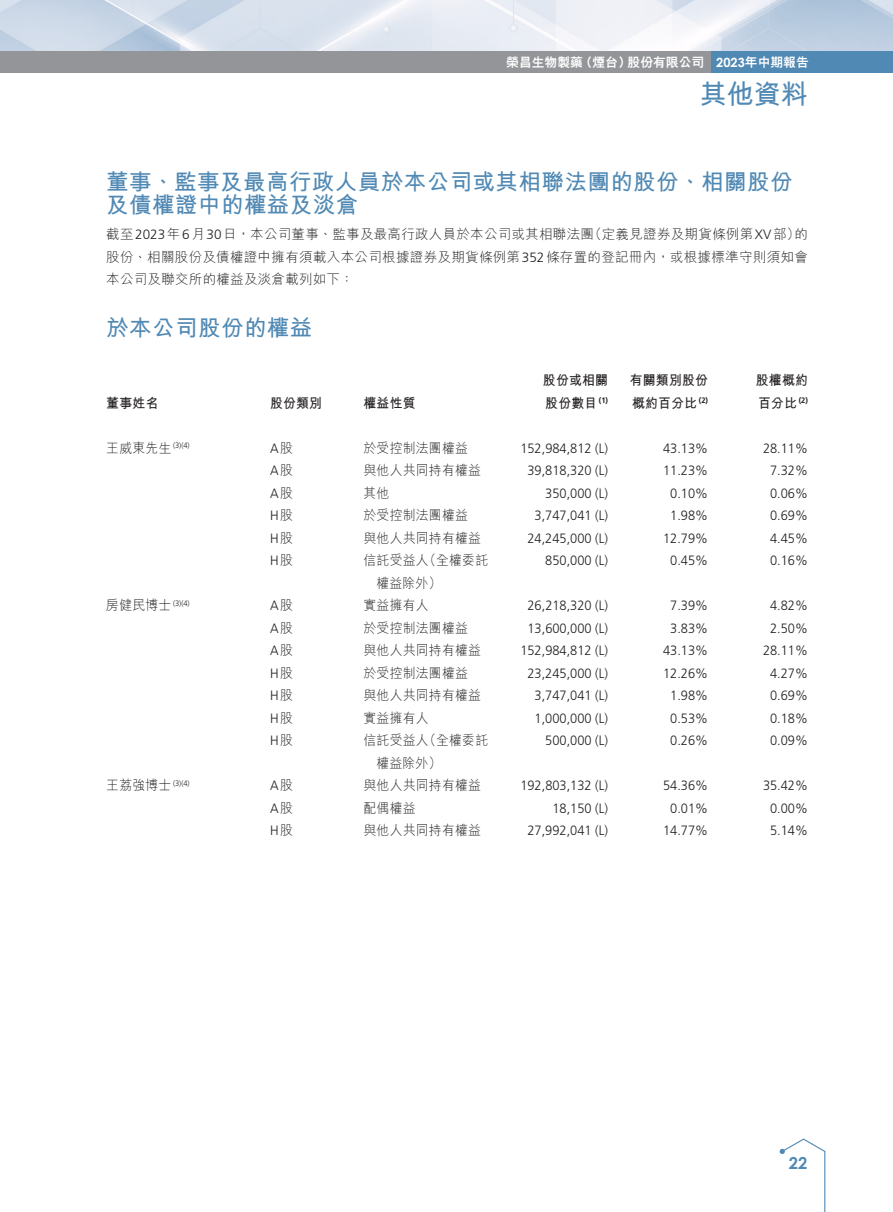
<style>
.page{position:relative;width:893px;height:1212px;background:#fff}
.page>*{position:absolute;margin:0;border:0;box-sizing:border-box;transform-origin:0 0}
.t1{font:700 27px "M Hei HK";color:#5089b4}
.t2{font:700 22.5px/22.5px "M Hei HK";letter-spacing:.02em;color:#5089b4}
.t3{font:700 16.5px "Century Gothic";color:#5089b4}
.t4{font:300 13.5px "Frutiger LT Std";color:#231f20;scale:.95 1}
.t5{font:300 13.5px "M Hei HK";letter-spacing:.02em;color:#231f20;scale:.95 1}
.t6{font:300 13.5px/22.5px "M Hei HK";letter-spacing:.02em;color:#231f20}
.t7{font:700 13.5px "M Hei HK";letter-spacing:.02em;color:#231f20;scale:.95 1}
.t8{font:800 12.75px "M Hei HK";color:#fff}
.t9{font:300 7.8px "Frutiger LT Std";color:#231f20;scale:.95 1}
.t10{font:700 7.8px "Frutiger LT Std";color:#231f20;scale:.95 1}
.s1{font-family:"Century Gothic";font-weight:700}
.s2{font-family:"Frutiger LT Std"}
.s3{font-family:"M Hei HK"}
</style>
<div class="page">
<svg style="left:780px;top:1138px;width:46px;height:74px"></svg>
<img style="left:0;top:0;width:893px;height:51px">
<div style="left:710px;top:51px;width:183px;height:21px;background:#5089b4"></div>
<div style="left:0;top:51px;width:710px;height:21px;background:#939598"></div>
<p class="t8" style="left:628px;top:56px;width:78px">股份有限公司</p>
<p class="t8" style="left:580px;top:56px;width:53px">（煙台）</p>
<p class="t8" style="left:506px;top:56px;width:78px">榮昌生物製藥</p>
<p class="t8" style="left:716px;top:56px;width:94px"><span class="s1">2023</span>年中期報告</p>
<h1 class="t1" style="left:700px;top:74px;width:110px">其他資料</h1>
<h2 class="t2" style="left:106px;top:169px;width:688px">董事、監事及最高行政人員於本公司或其相聯法團的股份、相關股份及債權證中的權益及淡倉</h2>
<p class="t6" style="left:588px;top:223px;width:221px">（定義見證券及期貨條例第<span class="s2">XV</span>部的）</p>
<p class="t6" style="left:106px;top:223px;width:703px">截至<span class="s2">2023</span>年<span class="s2">6</span>月<span class="s2">30</span>日，本公司董事、監事及最高行政人員於本公司或其相聯法團<br>股份、相關股份及債權證中擁有須載入本公司根據證券及期貨條例第<span class="s2">352</span>條存置的登記冊內，或根據標準守則須知會本公司及聯交所的權益及淡倉載列如下：</p>
<h2 class="t2" style="left:106px;top:314px;width:208px">於本公司股份的權益</h2>
<p class="t7" style="left:106px;top:393px;width:56px">董事姓名</p>
<p class="t5" style="left:106px;top:441px;width:70px">王威東先生</p>
<p class="t9" style="left:173px;top:441px;width:19px">3( )4) (</p>
<p class="t7" style="left:270px;top:393px;width:56px">股份類別</p>
<p class="t4" style="left:270px;top:440px;width:26px">A<span class="s3">股</span></p>
<p class="t7" style="left:364px;top:393px;width:56px">權益性質</p>
<p class="t5" style="left:364px;top:441px;width:111px">於受控制法團權益</p>
<p class="t7" style="left:543px;top:370px;width:70px">股份或相關</p>
<p class="t10" style="left:599px;top:396px;width:11px">(1)</p>
<p class="t7" style="left:545px;top:393px;width:56px">股份數目</p>
<p class="t7" style="left:630px;top:370px;width:84px">有關類別股份</p>
<p class="t10" style="left:699px;top:396px;width:11px">(2)</p>
<p class="t7" style="left:632px;top:393px;width:70px">概約百分比</p>
<p class="t4" style="left:520px;top:440px;width:94px">152,984,812 (L(</p>
<p class="t4" style="left:663px;top:440px;width:49px">43.13%</p>
<p class="t7" style="left:756px;top:370px;width:56px">股權概約</p>
<p class="t10" style="left:799px;top:396px;width:11px">(2)</p>
<p class="t7" style="left:758px;top:393px;width:43px">百分比</p>
<p class="t4" style="left:763px;top:440px;width:49px">28.11%</p>
<p class="t4" style="left:270px;top:463px;width:26px">A<span class="s3">股</span></p>
<p class="t5" style="left:364px;top:463px;width:125px">與他人共同持有權益</p>
<p class="t4" style="left:527px;top:463px;width:86px">39,818,320 (L(</p>
<p class="t4" style="left:663px;top:463px;width:49px">11.23%</p>
<p class="t4" style="left:770px;top:463px;width:41px">7.32%</p>
<p class="t4" style="left:270px;top:485px;width:26px">A<span class="s3">股</span></p>
<p class="t5" style="left:364px;top:486px;width:29px">其他</p>
<p class="t4" style="left:545px;top:485px;width:68px">350,000 (L(</p>
<p class="t4" style="left:670px;top:485px;width:41px">0.10%</p>
<p class="t4" style="left:770px;top:485px;width:41px">0.06%</p>
<p class="t4" style="left:270px;top:508px;width:26px">H<span class="s3">股</span></p>
<p class="t5" style="left:364px;top:508px;width:111px">於受控制法團權益</p>
<p class="t4" style="left:535px;top:508px;width:79px">3,747,041 (L(</p>
<p class="t4" style="left:670px;top:508px;width:41px">1.98%</p>
<p class="t4" style="left:770px;top:508px;width:41px">0.69%</p>
<p class="t4" style="left:270px;top:530px;width:26px">H<span class="s3">股</span></p>
<p class="t5" style="left:364px;top:531px;width:125px">與他人共同持有權益</p>
<p class="t4" style="left:527px;top:530px;width:86px">24,245,000 (L(</p>
<p class="t4" style="left:663px;top:530px;width:49px">12.79%</p>
<p class="t4" style="left:770px;top:530px;width:41px">4.45%</p>
<p class="t4" style="left:270px;top:553px;width:26px">H<span class="s3">股</span></p>
<p class="t5" style="left:423px;top:553px;width:70px">（全權委託</p>
<p class="t5" style="left:364px;top:553px;width:70px">信託受益人</p>
<p class="t4" style="left:545px;top:553px;width:68px">850,000 (L(</p>
<p class="t4" style="left:670px;top:553px;width:41px">0.45%</p>
<p class="t4" style="left:770px;top:553px;width:41px">0.16%</p>
<p class="t5" style="left:376px;top:576px;width:70px">權益除外(</p>
<p class="t5" style="left:106px;top:598px;width:70px">房健民博士</p>
<p class="t9" style="left:173px;top:598px;width:19px">3( )4) (</p>
<p class="t4" style="left:270px;top:598px;width:26px">A<span class="s3">股</span></p>
<p class="t5" style="left:364px;top:598px;width:70px">實益擁有人</p>
<p class="t4" style="left:527px;top:598px;width:86px">26,218,320 (L(</p>
<p class="t4" style="left:670px;top:598px;width:41px">7.39%</p>
<p class="t4" style="left:770px;top:598px;width:41px">4.82%</p>
<p class="t4" style="left:270px;top:620px;width:26px">A<span class="s3">股</span></p>
<p class="t5" style="left:364px;top:621px;width:111px">於受控制法團權益</p>
<p class="t4" style="left:527px;top:620px;width:86px">13,600,000 (L(</p>
<p class="t4" style="left:670px;top:620px;width:41px">3.83%</p>
<p class="t4" style="left:770px;top:620px;width:41px">2.50%</p>
<p class="t4" style="left:270px;top:643px;width:26px">A<span class="s3">股</span></p>
<p class="t5" style="left:364px;top:643px;width:125px">與他人共同持有權益</p>
<p class="t4" style="left:520px;top:643px;width:94px">152,984,812 (L(</p>
<p class="t4" style="left:663px;top:643px;width:49px">43.13%</p>
<p class="t4" style="left:763px;top:643px;width:49px">28.11%</p>
<p class="t4" style="left:270px;top:665px;width:26px">H<span class="s3">股</span></p>
<p class="t5" style="left:364px;top:666px;width:111px">於受控制法團權益</p>
<p class="t4" style="left:527px;top:665px;width:86px">23,245,000 (L(</p>
<p class="t4" style="left:663px;top:665px;width:49px">12.26%</p>
<p class="t4" style="left:770px;top:665px;width:41px">4.27%</p>
<p class="t4" style="left:270px;top:688px;width:26px">H<span class="s3">股</span></p>
<p class="t5" style="left:364px;top:688px;width:125px">與他人共同持有權益</p>
<p class="t4" style="left:535px;top:688px;width:79px">3,747,041 (L(</p>
<p class="t4" style="left:670px;top:688px;width:41px">1.98%</p>
<p class="t4" style="left:770px;top:688px;width:41px">0.69%</p>
<p class="t4" style="left:270px;top:710px;width:26px">H<span class="s3">股</span></p>
<p class="t5" style="left:364px;top:711px;width:70px">實益擁有人</p>
<p class="t4" style="left:535px;top:710px;width:79px">1,000,000 (L(</p>
<p class="t4" style="left:670px;top:710px;width:41px">0.53%</p>
<p class="t4" style="left:770px;top:710px;width:41px">0.18%</p>
<p class="t4" style="left:270px;top:733px;width:26px">H<span class="s3">股</span></p>
<p class="t5" style="left:423px;top:733px;width:70px">（全權委託</p>
<p class="t5" style="left:364px;top:733px;width:70px">信託受益人</p>
<p class="t4" style="left:545px;top:733px;width:68px">500,000 (L(</p>
<p class="t4" style="left:670px;top:733px;width:41px">0.26%</p>
<p class="t4" style="left:770px;top:733px;width:41px">0.09%</p>
<p class="t5" style="left:376px;top:756px;width:70px">權益除外(</p>
<p class="t5" style="left:106px;top:778px;width:70px">王荔強博士</p>
<p class="t9" style="left:173px;top:778px;width:19px">3( )4) (</p>
<p class="t4" style="left:270px;top:778px;width:26px">A<span class="s3">股</span></p>
<p class="t5" style="left:364px;top:778px;width:125px">與他人共同持有權益</p>
<p class="t4" style="left:520px;top:778px;width:94px">192,803,132 (L(</p>
<p class="t4" style="left:663px;top:778px;width:49px">54.36%</p>
<p class="t4" style="left:763px;top:778px;width:49px">35.42%</p>
<p class="t4" style="left:270px;top:800px;width:26px">A<span class="s3">股</span></p>
<p class="t5" style="left:364px;top:801px;width:56px">配偶權益</p>
<p class="t4" style="left:552px;top:800px;width:60px">18,150 (L(</p>
<p class="t4" style="left:670px;top:800px;width:41px">0.01%</p>
<p class="t4" style="left:770px;top:800px;width:41px">0.00%</p>
<p class="t4" style="left:270px;top:823px;width:26px">H<span class="s3">股</span></p>
<p class="t5" style="left:364px;top:823px;width:125px">與他人共同持有權益</p>
<p class="t4" style="left:527px;top:823px;width:86px">27,992,041 (L(</p>
<p class="t4" style="left:663px;top:823px;width:49px">14.77%</p>
<p class="t4" style="left:770px;top:823px;width:41px">5.14%</p>
<p class="t3" style="left:789px;top:1150px;width:20px">22</p>
</div>
